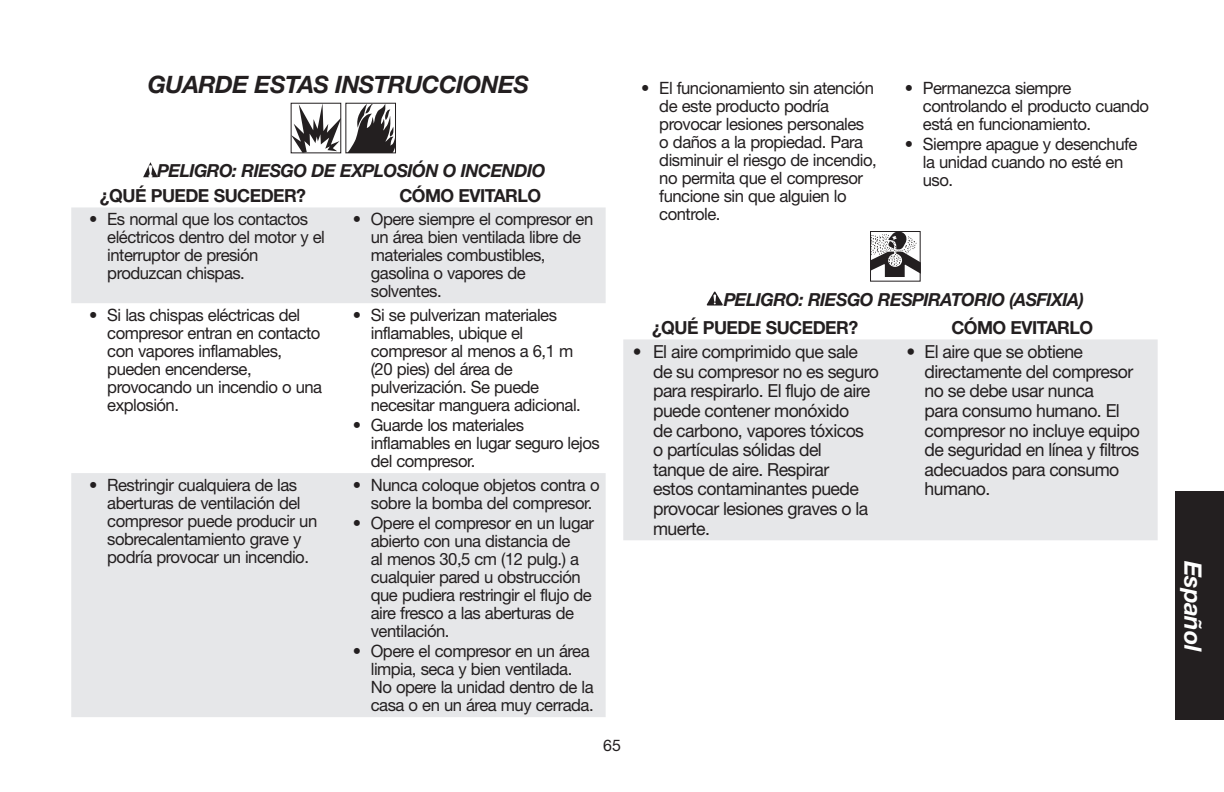
<style>
.page{position:relative;width:1224px;height:792px;background:#fff}
.page>*{position:absolute;margin:0;border:0;box-sizing:border-box;transform-origin:0 0}
.t1{font:italic 700 24px "Helvetica Neue LT Std";letter-spacing:-.025em;color:#231f20}
.t2{font:italic 700 24px "Helvetica Neue LT Std";letter-spacing:-.015em;color:#fff}
.t3{font:18px/19.6px "Helvetica Neue LT Std";letter-spacing:-.03em;color:#231f20}
.t4{font:italic 700 18px "Helvetica Neue LT Std";letter-spacing:-.03em;color:#231f20}
.t5{font:700 18px "Helvetica Neue LT Std";letter-spacing:-.03em;color:#231f20}
.t6{font:17px/18px "Helvetica Neue LT Std";letter-spacing:-.03em;color:#231f20}
.t7{font:16px "Helvetica Neue LT Std";color:#231f20}
</style>
<div class="page">
<div style="left:1176px;top:492px;width:48px;height:228px;background:#231f20"></div>
<div style="left:623px;top:339px;width:535px;height:201px;background:#e6e7e9"></div>
<svg style="left:872px;top:233px;width:47px;height:44px"></svg>
<div style="left:870px;top:231px;width:51px;height:51px;border:1px solid #231f20"></div>
<svg style="left:707px;top:292px;width:16px;height:14px"></svg>
<svg style="left:71px;top:207px;width:535px;height:510px;fill:#e6e7e9"></svg>
<svg style="left:291px;top:103px;width:103px;height:50px"></svg>
<div style="left:345px;top:103px;width:51px;height:50px;border:1px solid #231f20"></div>
<svg style="left:143px;top:162px;width:15px;height:15px"></svg>
<h1 class="t1" style="left:148px;top:69px;width:383px">GUARDE ESTAS INSTRUCCIONES</h1>
<p class="t4" style="left:157px;top:160px;width:390px">PELIGRO: RIESGO DE EXPLOSIÓN O INCENDIO</p>
<p class="t5" style="left:100px;top:184px;width:208px">¿QUÉ PUEDE SUCEDER?</p>
<p class="t5" style="left:399px;top:184px;width:143px">CÓMO EVITARLO</p>
<p class="t6" style="left:107px;top:210px;width:219px;text-indent:-18px">• Es normal que los contactos eléctricos dentro del motor y el interruptor de presión produzcan chispas.</p>
<p class="t6" style="left:371px;top:210px;width:224px;text-indent:-18px">• Opere siempre el compresor en un área bien ventilada libre de materiales combustibles, gasolina o vapores de solventes.</p>
<p class="t6" style="left:107px;top:306px;width:216px;text-indent:-18px">• Si las chispas eléctricas del compresor entran en contacto con vapores inflamables, pueden encenderse, provocando un incendio o una explosión.</p>
<p class="t6" style="left:371px;top:306px;width:212px;text-indent:-18px">• Si se pulverizan materiales inflamables, ubique el compresor al menos a 6,1 m (20 pies) del área de pulverización. Se puede necesitar manguera adicional.</p>
<p class="t6" style="left:371px;top:416px;width:230px;text-indent:-18px">• Guarde los materiales inflamables en lugar seguro lejos del compresor.</p>
<p class="t6" style="left:107px;top:476px;width:211px;text-indent:-18px">• Restringir cualquiera de las aberturas de ventilación del compresor puede producir un sobrecalentamiento grave y podría provocar un incendio.</p>
<p class="t6" style="left:371px;top:476px;width:230px;text-indent:-18px">• Nunca coloque objetos contra o sobre la bomba del compresor.</p>
<p class="t6" style="left:371px;top:514px;width:225px;text-indent:-18px">• Opere el compresor en un lugar abierto con una distancia de<br>al menos 30,5 cm (12 pulg.) a cualquier pared u obstrucción que pudiera restringir el flujo de aire fresco a las aberturas de ventilación.</p>
<p class="t6" style="left:371px;top:642px;width:224px;text-indent:-18px">• Opere el compresor en un área limpia, seca y bien ventilada.<br>No opere la unidad dentro de la casa o en un área muy cerrada.</p>
<p class="t7" style="left:603px;top:736px;width:19px">65</p>
<p class="t6" style="left:659px;top:78px;width:219px;text-indent:-18px">• El funcionamiento sin atención de este producto podría provocar lesiones personales o daños a la propiedad. Para disminuir el riesgo de incendio, no permita que el compresor funcione sin que alguien lo controle.</p>
<p class="t6" style="left:923px;top:78px;width:228px;text-indent:-18px">• Permanezca siempre controlando el producto cuando está en funcionamiento.</p>
<p class="t6" style="left:923px;top:134px;width:216px;text-indent:-18px">• Siempre apague y desenchufe la unidad cuando no esté en uso.</p>
<p class="t4" style="left:724px;top:288px;width:362px">PELIGRO: RIESGO RESPIRATORIO (ASFIXIA)</p>
<p class="t5" style="left:652px;top:316px;width:208px">¿QUÉ PUEDE SUCEDER?</p>
<p class="t5" style="left:951px;top:316px;width:143px">CÓMO EVITARLO</p>
<p class="t3" style="left:653px;top:342px;width:227px;text-indent:-20px">• El aire comprimido que sale de su compresor no es seguro para respirarlo. El flujo de aire puede contener monóxido<br>de carbono, vapores tóxicos<br>o partículas sólidas del<br>tanque de aire. Respirar<br>estos contaminantes puede provocar lesiones graves o la muerte.</p>
<p class="t3" style="left:925px;top:342px;width:217px;text-indent:-18px">• El aire que se obtiene directamente del compresor no se debe usar nunca<br>para consumo humano. El compresor no incluye equipo de seguridad en línea y filtros adecuados para consumo humano.</p>
<h1 class="t2" style="left:1208px;top:561px;width:93px;rotate:90deg">Español</h1>
</div>
